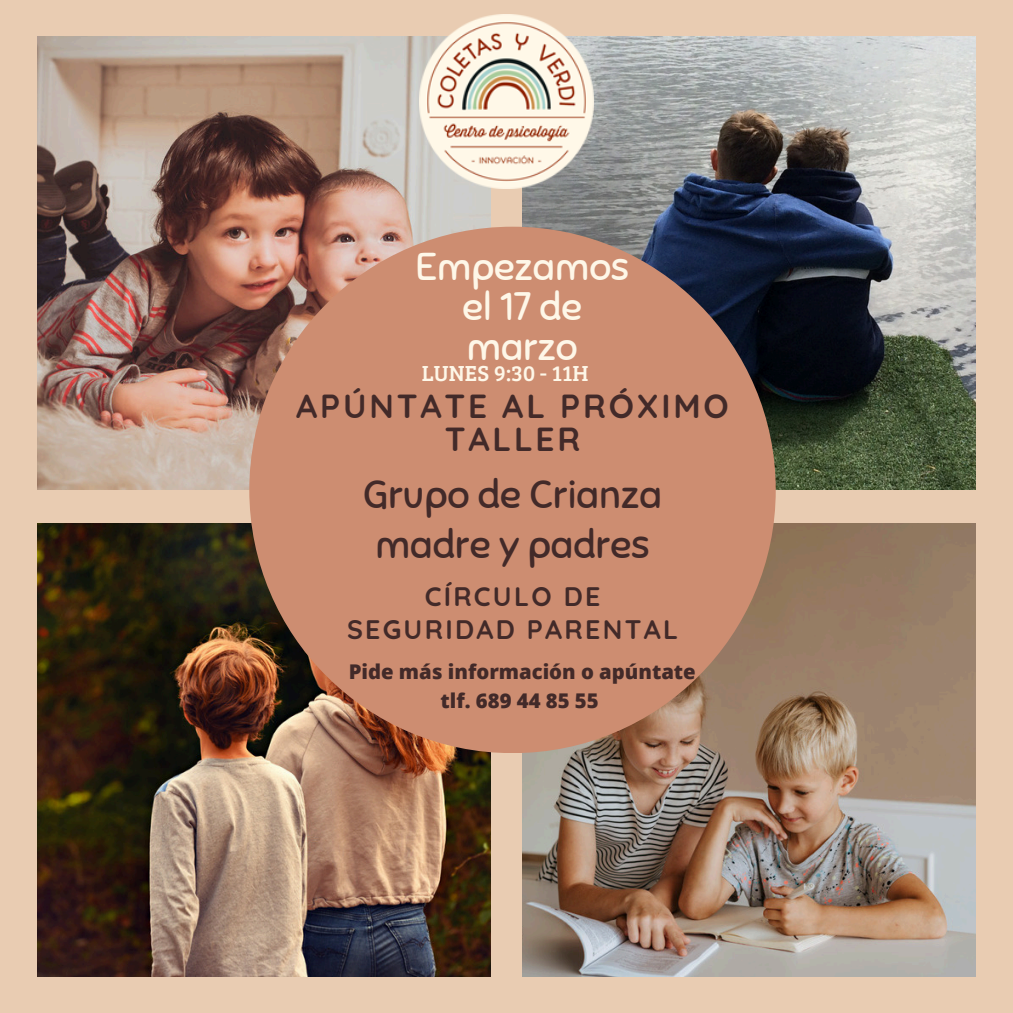
<style>
.page{position:relative;width:1013px;height:1013px;background:#fff}
.page>*{position:absolute;margin:0;border:0;box-sizing:border-box;transform-origin:0 0}
.t1{font:39.38px/49.8px "Sniglet";color:#422a29;text-align:center}
.t2{font:38.75px/40.2px "Sniglet";color:#fef7e8;text-align:center}
.t3{font:700 33.25px/32.8px "Quicksand";letter-spacing:.085em;color:#422a29;text-align:center}
.t4{font:700 26.75px/32.8px "Quicksand";letter-spacing:.085em;color:#422a29;text-align:center}
.t5{font:22.5px "Bree Serif";letter-spacing:.005em;color:#fef7e8}
.t6{font:800 20.25px/28.1px "Open Sans";color:#422a29;text-align:center}
</style>
<div class="page">
<div style="left:0;top:0;width:1012px;height:1012px;background:#e9ccb2"></div>
<img style="left:38px;top:37px;width:452px;height:453px">
<img style="left:522px;top:37px;width:453px;height:453px">
<img style="left:38px;top:523px;width:452px;height:453px">
<img style="left:522px;top:523px;width:453px;height:453px">
<div style="left:249px;top:227px;width:526px;height:526px;background:#cd8d71;border-radius:50%"></div>
<img style="left:420px;top:15px;width:173px;height:173px">
<p class="t2" style="left:415px;top:246px;width:215px">Empezamos el 17 de marzo</p>
<p class="t5" style="left:422px;top:357px;width:168px">LUNES 9:30 - 11H</p>
<h3 class="t3" style="left:296px;top:389px;width:434px">APÚNTATE AL PRÓXIMO<br>TALLER</h3>
<h4 class="t1" style="left:363px;top:470px;width:300px">Grupo de Crianza madre y padres</h4>
<h1 class="t4" style="left:347px;top:579px;width:332px">CÍRCULO DE<br>SEGURIDAD PARENTAL</h1>
<h2 class="t6" style="left:349px;top:657px;width:348px">Pide más información o apúntate tlf. 689 44 85 55</h2>
</div>
